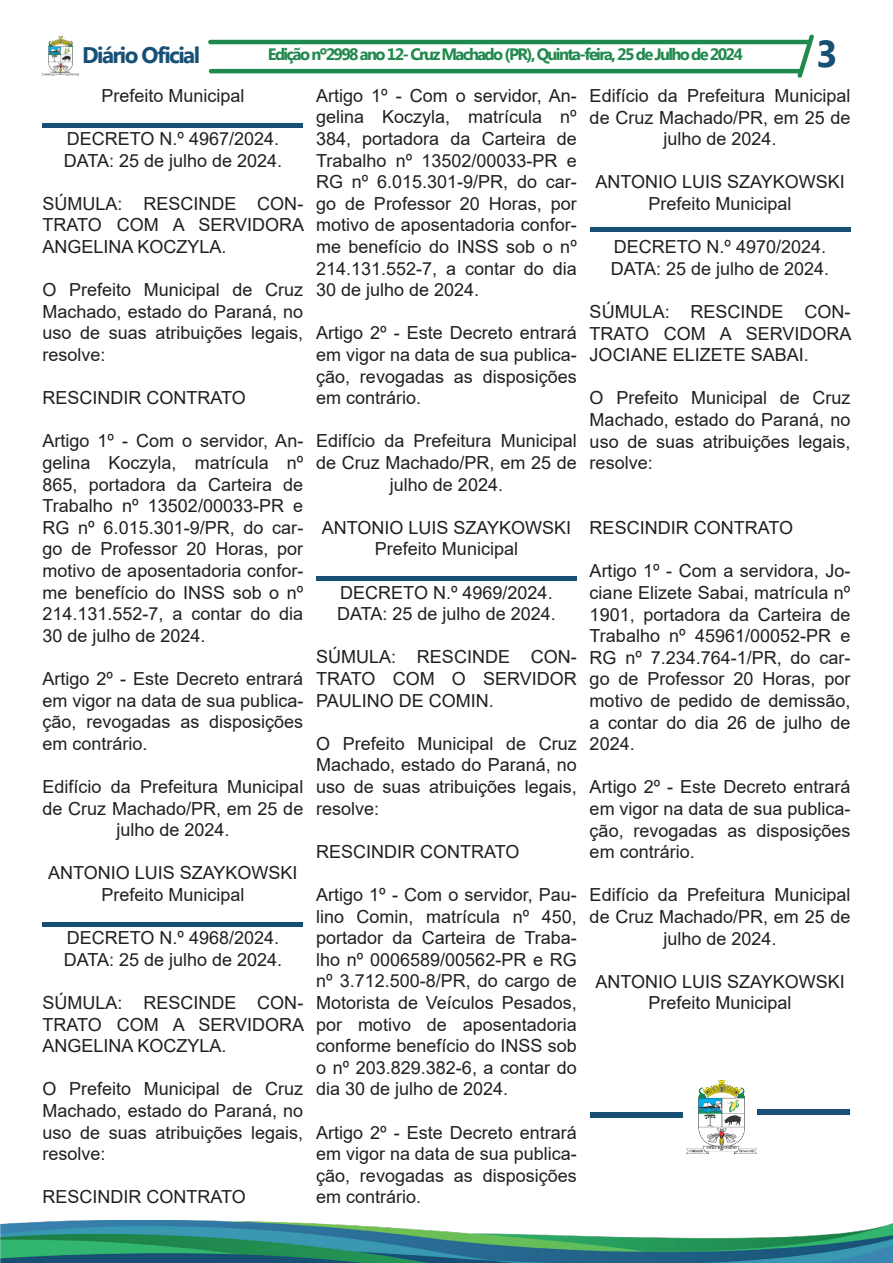
<style>
.page{position:relative;width:893px;height:1263px;background:#fff}
.page>*{position:absolute;margin:0;border:0;box-sizing:border-box;transform-origin:0 0}
.t1{font:700 37.5px "Myanmar Text";color:#175074}
.t2{font:700 22.5px "Myanmar Text";letter-spacing:-.07em;color:#175074}
.t3{font:18px/21.6px "Arial";color:#231f20;text-align:justify}
.t4{font:700 16.5px "Myanmar Text";letter-spacing:-.1em;color:#20894d}
</style>
<div class="page">
<hr style="left:208px;top:40px;width:602px;height:4px;background:#20894d;border-radius:2px">
<hr style="left:209px;top:69px;width:593px;height:4px;background:#20894d;border-radius:2px">
<img style="left:43px;top:37px;width:36px;height:38px">
<svg style="left:797px;top:34px;width:17px;height:44px"></svg>
<img style="left:0;top:1220px;width:893px;height:43px">
<svg style="left:590px;top:1112px;width:93px;height:6px"></svg>
<img style="left:686px;top:1080px;width:71px;height:74px">
<svg style="left:757px;top:1110px;width:93px;height:5px"></svg>
<svg style="left:43px;top:123px;width:260px;height:5px"></svg>
<svg style="left:43px;top:922px;width:260px;height:5px"></svg>
<svg style="left:316px;top:576px;width:261px;height:5px"></svg>
<svg style="left:590px;top:227px;width:260px;height:5px"></svg>
<p class="t2" style="left:82px;top:42px;width:119px">Diário Oficial</p>
<p class="t4" style="left:268px;top:45px;width:476px">Edição nº2998 ano 12- Cruz Machado (PR), Quinta-feira, 25 de Julho de 2024</p>
<p class="t1" style="left:816px;top:32px;width:23px">3</p>
<p class="t3" style="left:590px;top:85px;width:262px;text-align:center">Edifício da Prefeitura Municipal de Cruz Machado/PR, em 25 de julho de 2024.</p>
<p class="t3" style="left:595px;top:171px;width:251px">ANTONIO LUIS SZAYKOWSKI</p>
<p class="t3" style="left:648px;top:193px;width:145px">Prefeito Municipal</p>
<p class="t3" style="left:614px;top:236px;width:214px">DECRETO N.º 4970/2024.</p>
<p class="t3" style="left:611px;top:258px;width:220px">DATA: 25 de julho de 2024.</p>
<p class="t3" style="left:590px;top:301px;width:263px">SÚMULA: RESCINDE CON-TRATO COM A SERVIDORA JOCIANE ELIZETE SABAI.</p>
<p class="t3" style="left:590px;top:387px;width:262px">O Prefeito Municipal de Cruz Machado, estado do Paraná, no uso de suas atribuições legais, resolve:</p>
<p class="t3" style="left:101px;top:84px;width:145px">Prefeito Municipal</p>
<p class="t3" style="left:67px;top:128px;width:214px">DECRETO N.º 4967/2024.</p>
<p class="t3" style="left:64px;top:149px;width:220px">DATA: 25 de julho de 2024.</p>
<p class="t3" style="left:43px;top:192px;width:263px">SÚMULA: RESCINDE CON-TRATO COM A SERVIDORA ANGELINA KOCZYLA.</p>
<p class="t3" style="left:43px;top:279px;width:262px">O Prefeito Municipal de Cruz Machado, estado do Paraná, no uso de suas atribuições legais, resolve:</p>
<p class="t3" style="left:43px;top:387px;width:205px">RESCINDIR CONTRATO</p>
<p class="t3" style="left:43px;top:430px;width:262px">Artigo 1º - Com o servidor, An&shy;gelina Koczyla, matrícula nº 865, portadora da Carteira de Trabalho nº 13502/00033-PR e RG nº 6.015.301-9/PR, do car&shy;go de Professor 20 Horas, por motivo de aposentadoria confor&shy;me benefício do INSS sob o nº 214.131.552-7, a contar do dia 30 de julho de 2024.</p>
<p class="t3" style="left:43px;top:668px;width:262px">Artigo 2º - Este Decreto entrará em vigor na data de sua publica&shy;ção, revogadas as disposições em contrário.</p>
<p class="t3" style="left:43px;top:776px;width:262px;text-align:center">Edifício da Prefeitura Municipal de Cruz Machado/PR, em 25 de julho de 2024.</p>
<p class="t3" style="left:48px;top:862px;width:251px">ANTONIO LUIS SZAYKOWSKI</p>
<p class="t3" style="left:101px;top:884px;width:145px">Prefeito Municipal</p>
<p class="t3" style="left:67px;top:927px;width:214px">DECRETO N.º 4968/2024.</p>
<p class="t3" style="left:64px;top:948px;width:220px">DATA: 25 de julho de 2024.</p>
<p class="t3" style="left:43px;top:992px;width:263px">SÚMULA: RESCINDE CON-TRATO COM A SERVIDORA ANGELINA KOCZYLA.</p>
<p class="t3" style="left:43px;top:1078px;width:262px">O Prefeito Municipal de Cruz Machado, estado do Paraná, no uso de suas atribuições legais, resolve:</p>
<p class="t3" style="left:43px;top:1186px;width:205px">RESCINDIR CONTRATO</p>
<p class="t3" style="left:316px;top:84px;width:262px">Artigo 1º - Com o servidor, An&shy;gelina Koczyla, matrícula nº 384, portadora da Carteira de Trabalho nº 13502/00033-PR e RG nº 6.015.301-9/PR, do car&shy;go de Professor 20 Horas, por motivo de aposentadoria confor&shy;me benefício do INSS sob o nº 214.131.552-7, a contar do dia 30 de julho de 2024.</p>
<p class="t3" style="left:316px;top:322px;width:262px">Artigo 2º - Este Decreto entrará em vigor na data de sua publica&shy;ção, revogadas as disposições em contrário.</p>
<p class="t3" style="left:316px;top:430px;width:262px;text-align:center">Edifício da Prefeitura Municipal de Cruz Machado/PR, em 25 de julho de 2024.</p>
<p class="t3" style="left:322px;top:516px;width:251px">ANTONIO LUIS SZAYKOWSKI</p>
<p class="t3" style="left:375px;top:538px;width:145px">Prefeito Municipal</p>
<p class="t3" style="left:340px;top:581px;width:214px">DECRETO N.º 4969/2024.</p>
<p class="t3" style="left:337px;top:603px;width:220px">DATA: 25 de julho de 2024.</p>
<p class="t3" style="left:316px;top:646px;width:262px">SÚMULA: RESCINDE CON-TRATO COM O SERVIDOR PAULINO DE COMIN.</p>
<p class="t3" style="left:316px;top:732px;width:262px">O Prefeito Municipal de Cruz Machado, estado do Paraná, no uso de suas atribuições legais, resolve:</p>
<p class="t3" style="left:316px;top:840px;width:205px">RESCINDIR CONTRATO</p>
<p class="t3" style="left:316px;top:884px;width:262px">Artigo 1º - Com o servidor, Pau&shy;lino Comin, matrícula nº 450, portador da Carteira de Traba&shy;lho nº 0006589/00562-PR e RG nº 3.712.500-8/PR, do cargo de Motorista de Veículos Pesados, por motivo de aposentadoria conforme benefício do INSS sob o nº 203.829.382-6, a contar do dia 30 de julho de 2024.</p>
<p class="t3" style="left:316px;top:1121px;width:262px">Artigo 2º - Este Decreto entrará em vigor na data de sua publica&shy;ção, revogadas as disposições em contrário.</p>
<p class="t3" style="left:590px;top:517px;width:205px">RESCINDIR CONTRATO</p>
<p class="t3" style="left:590px;top:560px;width:262px">Artigo 1º - Com a servidora, Jo&shy;ciane Elizete Sabai, matrícula nº 1901, portadora da Carteira de Trabalho nº 45961/00052-PR e RG nº 7.234.764-1/PR, do car&shy;go de Professor 20 Horas, por motivo de pedido de demissão, a contar do dia 26 de julho de 2024.</p>
<p class="t3" style="left:590px;top:776px;width:262px">Artigo 2º - Este Decreto entrará em vigor na data de sua publica&shy;ção, revogadas as disposições em contrário.</p>
<p class="t3" style="left:590px;top:884px;width:262px;text-align:center">Edifício da Prefeitura Municipal de Cruz Machado/PR, em 25 de julho de 2024.</p>
<p class="t3" style="left:595px;top:970px;width:251px">ANTONIO LUIS SZAYKOWSKI</p>
<p class="t3" style="left:648px;top:992px;width:145px">Prefeito Municipal</p>
</div>
